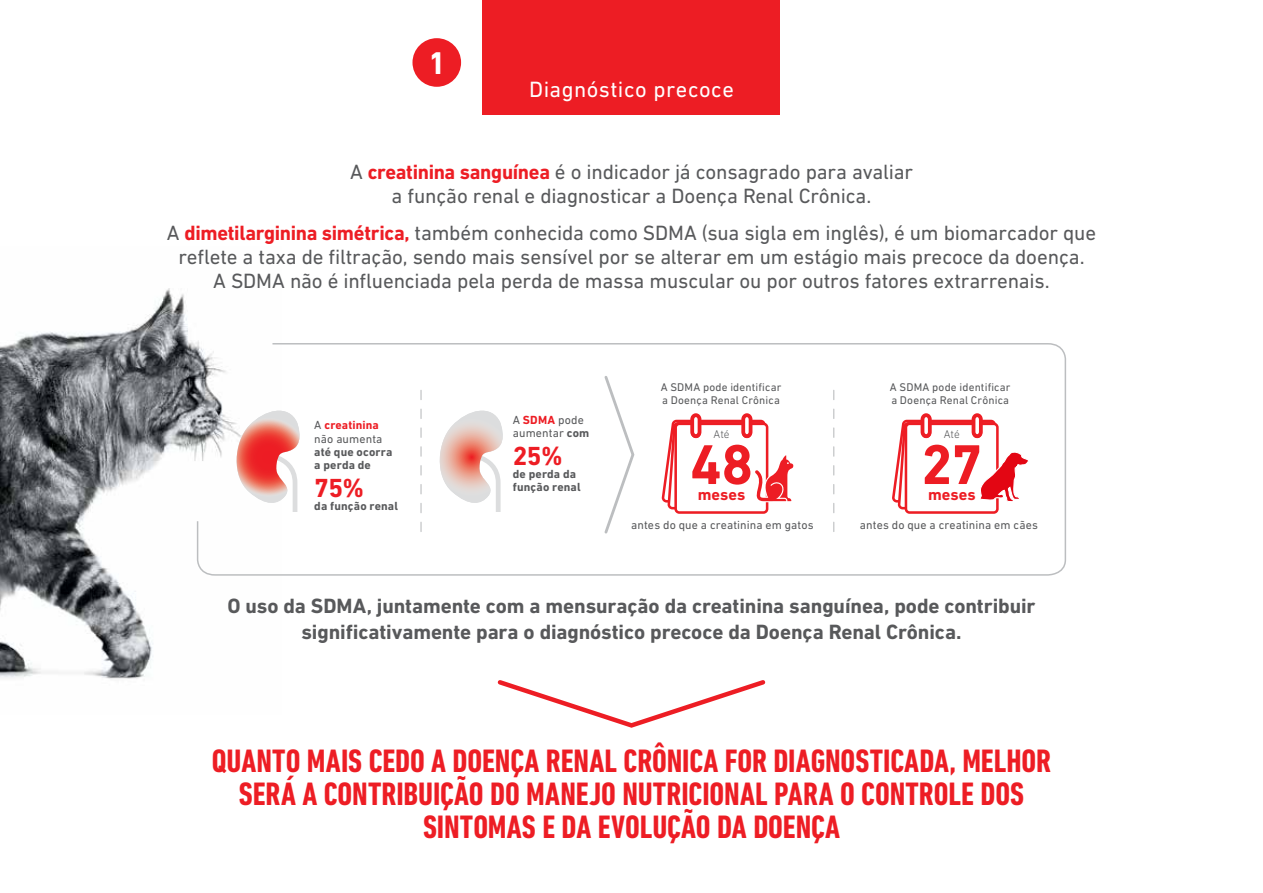
<style>
.page{position:relative;width:1263px;height:893px;background:#fff}
.page>*{position:absolute;margin:0;border:0;box-sizing:border-box;transform-origin:0 0}
.t1{font:700 57px "DIN Next LT Pro";color:#ed1d24}
.t2{font:700 condensed 33px/33px "DIN Next LT Pro";letter-spacing:-.005em;color:#ed1d24;text-align:center}
.t3{font:700 31.95px "DIN Next LT Pro";color:#fff}
.t4{font:700 26.7px "DIN Next LT Pro";color:#ed1d24}
.t5{font:22.5px "DIN Next LT Pro";letter-spacing:.02em;color:#fff}
.t6{font:21px/24px "DIN Next LT Pro";letter-spacing:-.01em;color:#58595b;text-align:center}
.t7{font:700 21px/25.2px "DIN Next LT Pro";letter-spacing:-.005em;color:#58595b;text-align:center}
.t8{font:700 16.35px "DIN Next LT Pro";letter-spacing:.005em;color:#ed1d24}
.t9{font:12px/13.4px "DIN Next LT Pro";letter-spacing:.01em;color:#58595b}
.t10{font:700 12px/13.4px "DIN Next LT Pro";letter-spacing:.015em;color:#58595b}
.t11{font:11.4px/12.8px "DIN Next LT Pro";letter-spacing:.015em;color:#58595b}
.t12{font:300 11.4px "DIN Next LT Pro";letter-spacing:.01em;color:#58595b}
.s1{font-weight:700;color:#ed1d24}
.s2{font-weight:700}
</style>
<div class="page">
<img style="left:0;top:288px;width:199px;height:391px">
<div style="left:483px;top:0;width:297px;height:115px;background:#ed1d24"></div>
<svg style="left:497px;top:680px;width:269px;height:48px"></svg>
<svg style="left:196px;top:342px;width:870px;height:234px"></svg>
<svg style="left:602px;top:374px;width:34px;height:162px"></svg>
<svg style="left:420px;top:390px;width:2px;height:142px"></svg>
<svg style="left:833px;top:390px;width:1px;height:142px"></svg>
<svg style="left:660px;top:411px;width:135px;height:104px"></svg>
<svg style="left:231px;top:404px;width:73px;height:108px"></svg>
<svg style="left:435px;top:404px;width:72px;height:108px"></svg>
<svg style="left:891px;top:411px;width:139px;height:104px"></svg>
<div style="left:412px;top:38px;width:49px;height:49px;background:#ed1d24;border-radius:50%"></div>
<h3 class="t3" style="left:428px;top:44px;width:19px">1</h3>
<p class="t5" style="left:529px;top:76px;width:206px">Diagnóstico precoce</p>
<p class="t6" style="left:350px;top:160px;width:564px">A <span class="s1">creatinina sanguínea</span> é o indicador já consagrado para avaliar a função renal e diagnosticar a Doença Renal Crônica.</p>
<p class="t6" style="left:167px;top:221px;width:931px">A <span class="s1">dimetilarginina simétrica,</span> também conhecida como SDMA (sua sigla em inglês), é um biomarcador que reflete a taxa de filtração, sendo mais sensível por se alterar em um estágio mais precoce da doença.<br>A SDMA não é influenciada pela perda de massa muscular ou por outros fatores extrarrenais.</p>
<p class="t9" style="left:314px;top:418px;width:70px">A <span class="s1">creatinina </span>não aumenta</p>
<p class="t10" style="left:314px;top:445px;width:80px">até que ocorra a perda de</p>
<p class="t4" style="left:314px;top:472px;width:51px">75%</p>
<p class="t10" style="left:314px;top:500px;width:85px">da função renal</p>
<p class="t9" style="left:513px;top:413px;width:78px">A <span class="s1">SDMA</span> pode aumentar <span class="s2">com</span></p>
<p class="t4" style="left:513px;top:440px;width:51px">25%</p>
<p class="t10" style="left:513px;top:467px;width:69px">de perda da função renal</p>
<p class="t11" style="left:661px;top:381px;width:122px">A SDMA pode identificar a Doença Renal Crônica</p>
<p class="t12" style="left:713px;top:428px;width:18px">Até</p>
<h1 class="t1" style="left:690px;top:431px;width:65px">48</h1>
<p class="t8" style="left:698px;top:485px;width:49px">meses</p>
<p class="t9" style="left:631px;top:518px;width:184px">antes do que a creatinina em gatos</p>
<p class="t11" style="left:890px;top:381px;width:122px">A SDMA pode identificar a Doença Renal Crônica</p>
<p class="t12" style="left:944px;top:428px;width:18px">Até</p>
<h1 class="t1" style="left:921px;top:431px;width:63px">27</h1>
<p class="t8" style="left:928px;top:485px;width:49px">meses</p>
<p class="t9" style="left:860px;top:518px;width:180px">antes do que a creatinina em cães</p>
<p class="t7" style="left:227px;top:594px;width:810px">O uso da SDMA, juntamente com a mensuração da creatinina sanguínea, pode contribuir significativamente para o diagnóstico precoce da Doença Renal Crônica.</p>
<h2 class="t2" style="left:212px;top:744px;width:841px">QUANTO MAIS CEDO A DOENÇA RENAL CRÔNICA FOR DIAGNOSTICADA, MELHOR<br>SERÁ A CONTRIBUIÇÃO DO MANEJO NUTRICIONAL PARA O CONTROLE DOS<br>SINTOMAS E DA EVOLUÇÃO DA DOENÇA</h2>
</div>
